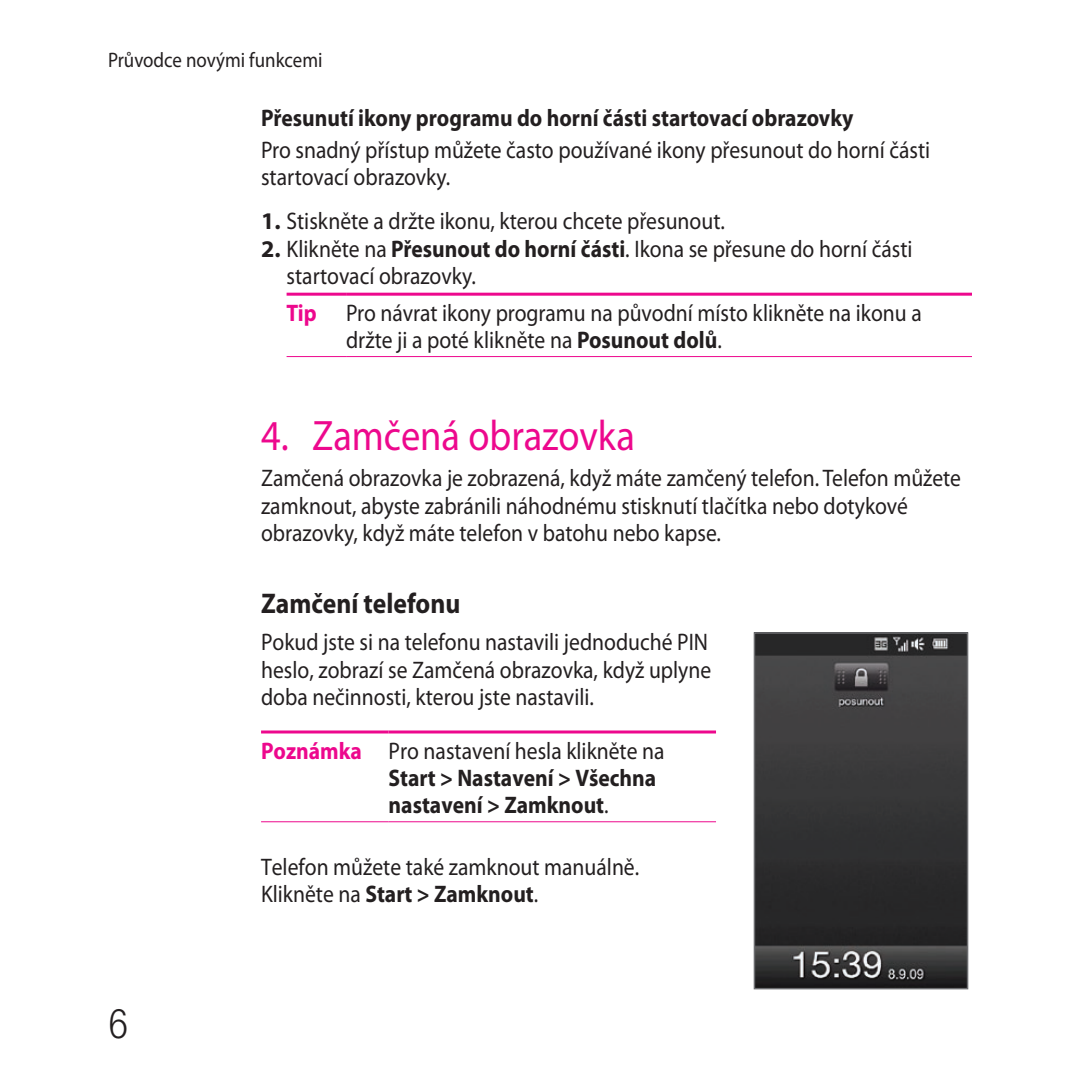
<style>
.page{position:relative;width:1080px;height:1080px;background:#fff}
.page>*{position:absolute;margin:0;border:0;box-sizing:border-box;transform-origin:0 0}
.t1{font:42.6px "Myriad Pro";color:#ed088d;scale:.9 1}
.t2{font:700 28.5px "Myriad Pro";color:#231f20;scale:.9 1}
.t3{font:24px/27.3px "Myriad Pro";color:#231f20;scale:.9 1}
.t4{font:700 24px/27.3px "Myriad Pro";color:#231f20;scale:.9 1}
.t5{font:21px "Myriad Pro";color:#231f20;scale:.9 1}
.s1{font-weight:700}
.s2{font-weight:700;color:#ed088d}
.s3{color:#ed088d}
.s4{font-weight:400}
</style>
<div class="page">
<hr style="left:287px;top:293px;width:59px;height:3px;background:#ed088d">
<hr style="left:346px;top:293px;width:626px;height:3px;background:#ed088d">
<hr style="left:287px;top:356px;width:59px;height:1px;background:#ed088d">
<hr style="left:346px;top:356px;width:626px;height:1px;background:#ed088d">
<hr style="left:261px;top:731px;width:128px;height:3px;background:#ed088d">
<hr style="left:389px;top:731px;width:327px;height:3px;background:#ed088d">
<hr style="left:261px;top:821px;width:128px;height:1px;background:#ed088d">
<hr style="left:389px;top:821px;width:327px;height:1px;background:#ed088d">
<img style="left:757px;top:635px;width:208px;height:351px">
<div style="left:754px;top:632px;width:214px;height:357px;border:2px solid #6c6d70"></div>
<p class="t5" style="left:108px;top:47px;width:240px">Průvodce novými funkcemi</p>
<p class="t4" style="left:261px;top:103px;width:660px">Přesunutí ikony programu do horní části startovací obrazovky</p>
<p class="t3" style="left:261px;top:136px;width:745px">Pro snadný přístup můžete často používané ikony přesunout do horní části startovací obrazovky.</p>
<p class="t3" style="left:261px;top:207px;width:517px"><span class="s1">1.</span> Stiskněte a držte ikonu, kterou chcete přesunout.</p>
<p class="t3" style="left:287px;top:235px;width:697px;text-indent:-26px"><span class="s1">2.</span> Klikněte na <span class="s1">Přesunout do horní části</span>. Ikona se přesune do horní části startovací obrazovky.</p>
<p class="t3" style="left:346px;top:299px;width:641px;text-indent:-60px"><span class="s2">Tip</span> Pro návrat ikony programu na původní místo klikněte na ikonu a držte ji a poté klikněte na <span class="s1">Posunout dolů</span>.</p>
<h1 class="t1" style="left:261px;top:410px;width:417px">4. Zamčená obrazovka</h1>
<p class="t3" style="left:261px;top:464px;width:779px">Zamčená obrazovka je zobrazená, když máte zamčený telefon. Telefon můžete zamknout, abyste zabránili náhodnému stisknutí tlačítka nebo dotykové obrazovky, když máte telefon v batohu nebo kapse.</p>
<p class="t2" style="left:261px;top:585px;width:223px">Zamčení telefonu</p>
<p class="t3" style="left:261px;top:628px;width:502px">Pokud jste si na telefonu nastavili jednoduché PIN heslo, zobrazí se Zamčená obrazovka, když uplyne doba nečinnosti, kterou jste nastavili.</p>
<p class="t4" style="left:389px;top:736px;width:308px;text-indent:-128px"><span class="s3">Poznámka</span> <span class="s4">Pro nastavení hesla klikněte na<br></span>Start &gt; Nastavení &gt; Všechna nastavení &gt; Zamknout<span class="s4">.</span></p>
<p class="t3" style="left:261px;top:853px;width:422px">Telefon můžete také zamknout manuálně.<br>Klikněte na <span class="s1">Start &gt; Zamknout</span>.</p>
</div>
